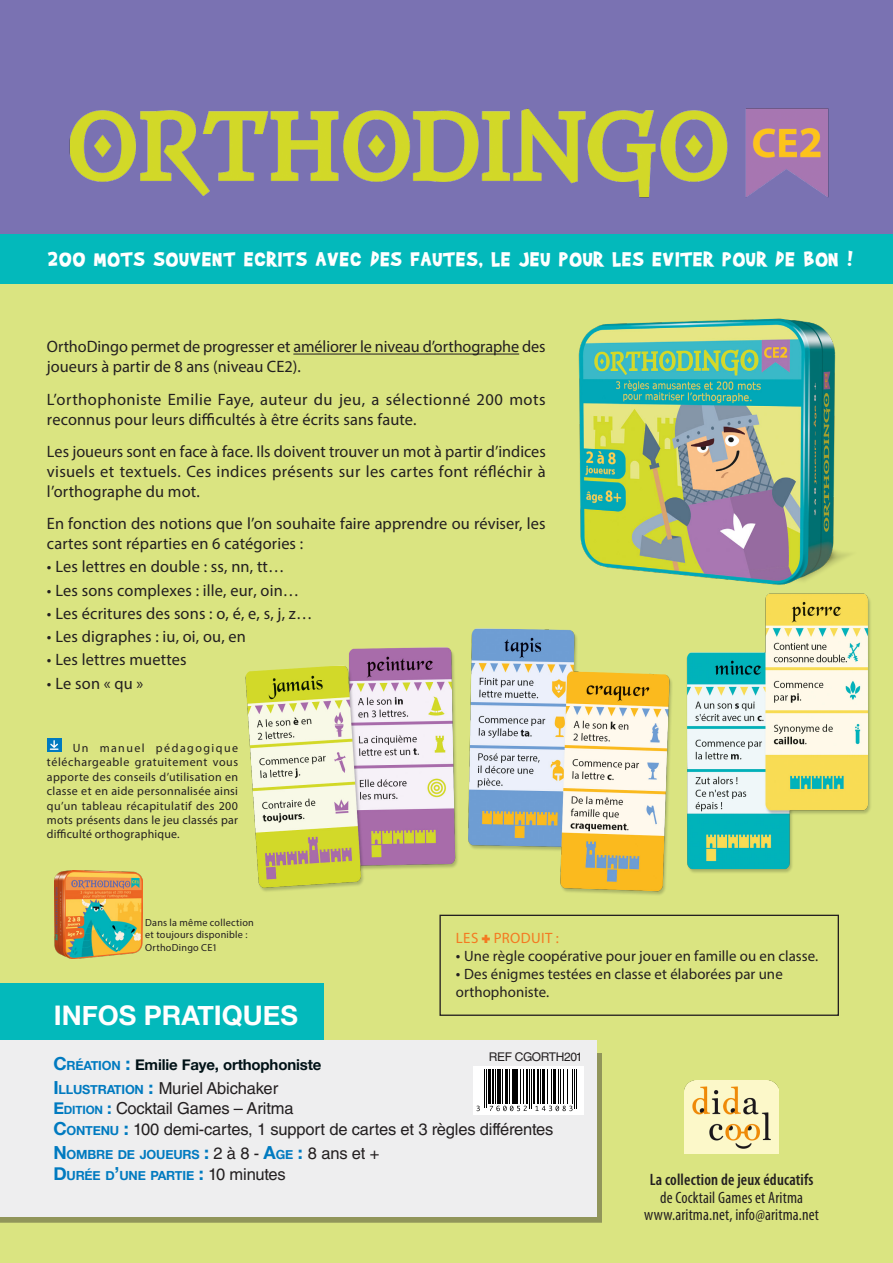
<style>
.page{position:relative;width:893px;height:1263px;background:#dae481}
.page>*{position:absolute;margin:0;border:0;box-sizing:border-box;transform-origin:0 0}
.t1{font:700 27px "Helvetica Neue";color:#fff}
.t2{font:24px "Brady Bunch Remastered";letter-spacing:.05em;color:#fff}
.Style_de_paragraphe{font:16.5px/19.8px "Myriad Pro";letter-spacing:.01em;color:#231f20}
.t3{font:16.5px "Helvetica LT Std";letter-spacing:-.01em;color:#231f20}
.t4{font:600 condensed 16.5px/17.5px "Myriad Pro";letter-spacing:.01em;color:#231f20;text-align:center}
.t5{font:condensed 16.5px "Myriad Pro";letter-spacing:.01em;color:#231f20}
.t6{font:15px/18px "Myriad Pro";letter-spacing:.005em;color:#231f20}
.t7{font:700 15px "Helvetica Neue";letter-spacing:-.01em;color:#001116}
.t8{font:15px "Myriad Pro";letter-spacing:.025em;color:#f47921}
.t9{font:700 12.6px "Helvetica Neue";letter-spacing:-.015em;color:#007ac0}
.t10{font:12px/14.4px "Myriad Pro";letter-spacing:.02em;color:#231f20;text-align:justify}
.t11{font:12px "Helvetica LT Std";letter-spacing:-.03em;color:#231f20}
.t12{font:10.35px/12.3px "Myriad Pro";letter-spacing:.025em;color:#231f20}
.s1{font-family:"Riffic Free";font-weight:700}
.s2{font-size:16.5px}
.s3{font-size:18px;color:#007ac0}
.s4{font-size:12.6px;color:#007ac0}
.s5{font-family:"Helvetica Neue";font-weight:700;font-size:18px;color:#007ac0}
.s6{font-family:"Helvetica Neue";font-weight:700;font-size:12.6px;color:#007ac0}
.s7{font-family:"Helvetica Neue";font-weight:700;color:#007ac0}
.s8{font-family:"Helvetica Neue";font-weight:700;font-size:11.55px;color:#007ac0}
.s9{font-size:18px}
.s10{font-family:"Helvetica LT Std";font-weight:400;font-size:16.5px;color:#231f20}
.s11{font-weight:400}
</style>
<div class="page">
<div style="left:0;top:0;width:893px;height:237px;background:#7a72b2"></div>
<div style="left:0;top:983px;width:323px;height:57px;background:#03b9bb"></div>
<img style="left:578px;top:318px;width:271px;height:266px">
<hr style="left:293px;top:354px;width:226px;height:1px;background:#231f20">
<div style="left:0;top:1053px;width:602px;height:169px;background:#91955a"></div>
<div style="left:0;top:1040px;width:597px;height:177px;background:#eeeeef"></div>
<div style="left:473px;top:1066px;width:111px;height:49px;background:#fff"></div>
<div style="left:0;top:234px;width:893px;height:49px;background:#03b9bb"></div>
<img style="left:685px;top:1080px;width:93px;height:74px">
<div style="left:439px;top:915px;width:400px;height:101px;border:1px solid #231f20"></div>
<img style="left:69px;top:108px;width:760px;height:90px">
<img style="left:54px;top:871px;width:88px;height:87px">
<div style="left:47px;top:738px;width:14px;height:14px;background:#007ac0"></div>
<svg style="left:50px;top:740px;width:9px;height:10px"></svg>
<hr style="left:484px;top:1069px;width:1px;height:39px;background:#000">
<hr style="left:486px;top:1069px;width:1px;height:39px;background:#000">
<svg style="left:477px;top:1106px;width:3px;height:5px"></svg>
<hr style="left:488px;top:1069px;width:1px;height:34px;background:#000">
<hr style="left:489px;top:1069px;width:1px;height:34px;background:#000">
<hr style="left:490px;top:1069px;width:1px;height:34px;background:#000">
<hr style="left:492px;top:1069px;width:1px;height:34px;background:#000">
<hr style="left:493px;top:1069px;width:1px;height:34px;background:#000">
<hr style="left:495px;top:1069px;width:1px;height:34px;background:#000">
<hr style="left:497px;top:1069px;width:1px;height:34px;background:#000">
<hr style="left:498px;top:1069px;width:1px;height:34px;background:#000">
<hr style="left:499px;top:1069px;width:1px;height:34px;background:#000">
<hr style="left:500px;top:1069px;width:1px;height:34px;background:#000">
<hr style="left:502px;top:1069px;width:1px;height:34px;background:#000">
<hr style="left:505px;top:1069px;width:1px;height:34px;background:#000">
<hr style="left:506px;top:1069px;width:1px;height:34px;background:#000">
<hr style="left:507px;top:1069px;width:1px;height:34px;background:#000">
<hr style="left:509px;top:1069px;width:1px;height:34px;background:#000">
<hr style="left:512px;top:1069px;width:1px;height:34px;background:#000">
<hr style="left:513px;top:1069px;width:1px;height:34px;background:#000">
<hr style="left:515px;top:1069px;width:1px;height:34px;background:#000">
<hr style="left:516px;top:1069px;width:1px;height:34px;background:#000">
<hr style="left:517px;top:1069px;width:1px;height:34px;background:#000">
<hr style="left:520px;top:1069px;width:1px;height:34px;background:#000">
<hr style="left:523px;top:1069px;width:1px;height:34px;background:#000">
<hr style="left:526px;top:1069px;width:1px;height:34px;background:#000">
<hr style="left:527px;top:1069px;width:1px;height:34px;background:#000">
<svg style="left:490px;top:1106px;width:37px;height:5px"></svg>
<hr style="left:529px;top:1069px;width:1px;height:39px;background:#000">
<hr style="left:531px;top:1069px;width:1px;height:39px;background:#000">
<hr style="left:533px;top:1069px;width:1px;height:34px;background:#000">
<hr style="left:534px;top:1069px;width:1px;height:34px;background:#000">
<hr style="left:537px;top:1069px;width:1px;height:34px;background:#000">
<hr style="left:538px;top:1069px;width:1px;height:34px;background:#000">
<hr style="left:540px;top:1069px;width:1px;height:34px;background:#000">
<hr style="left:542px;top:1069px;width:1px;height:34px;background:#000">
<hr style="left:543px;top:1069px;width:1px;height:34px;background:#000">
<hr style="left:544px;top:1069px;width:1px;height:34px;background:#000">
<hr style="left:546px;top:1069px;width:1px;height:34px;background:#000">
<hr style="left:551px;top:1069px;width:1px;height:34px;background:#000">
<hr style="left:553px;top:1069px;width:1px;height:34px;background:#000">
<hr style="left:554px;top:1069px;width:1px;height:34px;background:#000">
<hr style="left:555px;top:1069px;width:1px;height:34px;background:#000">
<hr style="left:558px;top:1069px;width:1px;height:34px;background:#000">
<hr style="left:560px;top:1069px;width:1px;height:34px;background:#000">
<hr style="left:563px;top:1069px;width:1px;height:34px;background:#000">
<hr style="left:567px;top:1069px;width:1px;height:34px;background:#000">
<hr style="left:572px;top:1069px;width:1px;height:34px;background:#000">
<svg style="left:535px;top:1106px;width:37px;height:5px"></svg>
<hr style="left:574px;top:1069px;width:1px;height:39px;background:#000">
<hr style="left:576px;top:1069px;width:1px;height:39px;background:#000">
<img style="left:245px;top:584px;width:626px;height:311px">
<p class="t2" style="left:48px;top:246px;width:806px">200 MOTS SOUVENT ECRITS AVEC DES FAUTES, LE JEU POUR LES EVITER POUR DE BON !</p>
<p class="Style_de_paragraphe" style="left:47px;top:337px;width:500px">OrthoDingo permet de progresser et améliorer le niveau d’orthographe des joueurs à partir de 8 ans (niveau CE2).</p>
<p class="Style_de_paragraphe" style="left:47px;top:389px;width:500px">L’orthophoniste Emilie Faye, auteur du jeu, a sélectionné 200 mots reconnus pour leurs difficultés à être écrits sans faute.</p>
<p class="Style_de_paragraphe" style="left:47px;top:441px;width:500px;text-align:justify">Les joueurs sont en face à face. Ils doivent trouver un mot à partir d’indices visuels et textuels. Ces indices présents sur les cartes font réfléchir à l’orthographe du mot.</p>
<p class="Style_de_paragraphe" style="left:47px;top:514px;width:500px">En fonction des notions que l’on souhaite faire apprendre ou réviser, les cartes sont réparties en 6 catégories :</p>
<p class="Style_de_paragraphe" style="left:47px;top:557px;width:239px">• Les lettres en double : ss, nn, tt…</p>
<p class="Style_de_paragraphe" style="left:47px;top:580px;width:254px">• Les sons complexes : ille, eur, oin…</p>
<p class="Style_de_paragraphe" style="left:47px;top:603px;width:267px">• Les écritures des sons : o, é, e, s, j, z…</p>
<p class="Style_de_paragraphe" style="left:47px;top:626px;width:201px">• Les digraphes : iu, oi, ou, en</p>
<p class="Style_de_paragraphe" style="left:47px;top:650px;width:141px">• Les lettres muettes</p>
<p class="Style_de_paragraphe" style="left:47px;top:673px;width:98px">• Le son « qu »</p>
<p class="t10" style="left:47px;top:740px;width:193px;text-indent:26px">Un manuel pédagogique téléchargeable gratuitement vous apporte des conseils d’utilisation en classe et en aide personnalisée ainsi qu’un tableau récapitulatif des 200 mots présents dans le jeu classés par difficulté orthographique.</p>
<p class="t12" style="left:145px;top:916px;width:110px">Dans la même collection et toujours disponible :<br>OrthoDingo CE1</p>
<p class="t1" style="left:54px;top:998px;width:246px">INFOS PRATIQUES</p>
<p class="t8" style="left:456px;top:929px;width:105px">LES <span class="s1">+</span> PRODUIT :</p>
<p class="t6" style="left:456px;top:947px;width:364px"><span class="s2">•</span> Une règle coopérative pour jouer en famille ou en classe.</p>
<p class="t6" style="left:456px;top:965px;width:328px"><span class="s2">•</span> Des énigmes testées en classe et élaborées par une orthophoniste.</p>
<p class="t11" style="left:489px;top:1049px;width:95px">REF CGORTH201</p>
<p class="t7" style="left:53px;top:1056px;width:270px"><span class="s3">C</span><span class="s4">RÉATION</span> <span class="s3">:</span> Emilie Faye, orthophoniste</p>
<p class="t3" style="left:53px;top:1078px;width:226px"><span class="s5">I</span> <span class="s6">LLUSTRATION</span> <span class="s5">:</span> Muriel Abichaker</p>
<p class="t3" style="left:53px;top:1098px;width:242px"><span class="s7">E</span><span class="s8">DITION</span> <span class="s7">:</span> Cocktail Games – Aritma</p>
<p class="t3" style="left:53px;top:1120px;width:502px"><span class="s5">C</span><span class="s6">ONTENU</span> <span class="s5">:</span> 100 demi-cartes, 1 support de cartes et 3 règles différentes</p>
<p class="t9" style="left:53px;top:1146px;width:328px"><span class="s9">N</span>OMBRE DE JOUEURS <span class="s9">:</span> <span class="s10">2 à 8 -</span> <span class="s9">A</span>GE <span class="s9">:</span> <span class="s10">8 ans et +</span></p>
<p class="t9" style="left:53px;top:1168px;width:234px"><span class="s9">D</span>URÉE D<span class="s9">’</span>UNE PARTIE <span class="s9">:</span> <span class="s10">10 minutes</span></p>
<p class="t4" style="left:650px;top:1171px;width:165px">La collection de jeux éducatifs <span class="s11">de Cocktail Games et Aritma</span></p>
<p class="t5" style="left:644px;top:1205px;width:176px">www.aritma.net, info@aritma.net</p>
</div>
